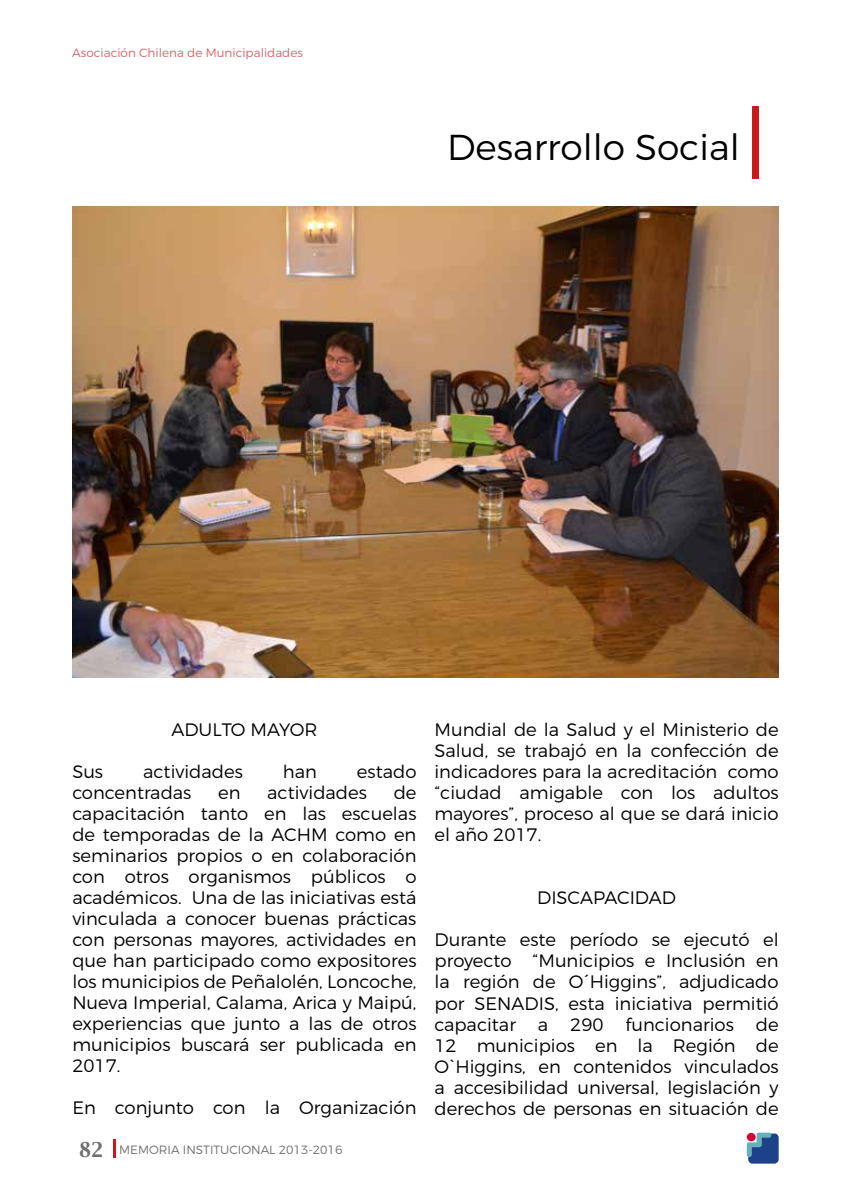
<style>
.page{position:relative;width:851px;height:1191px;background:#fff}
.page>*{position:absolute;margin:0;border:0;box-sizing:border-box;transform-origin:0 0}
.t1{font:300 36px "Montserrat";color:#000}
.t2{font:300 18px/21px "Montserrat";color:#000;text-align:justify}
.t3{font:300 12px "Montserrat";color:#d6636b}
.t4{font:300 12px "Montserrat";color:#706f6f}
.s1{font-family:"Capitals";font-weight:400;font-size:18px}
</style>
<div class="page">
<svg style="left:114px;top:1139px;width:2px;height:18px"></svg>
<svg style="left:746px;top:1132px;width:32px;height:31px"></svg>
<div style="left:752px;top:106px;width:7px;height:73px;background:#cd171a"></div>
<img style="left:72px;top:206px;width:706px;height:471px">
<p class="t3" style="left:72px;top:45px;width:232px">Asociación Chilena de Municipalidades</p>
<h1 class="t1" style="left:447px;top:125px;width:294px">Desarrollo Social</h1>
<p class="t2" style="left:171px;top:719px;width:147px">ADULTO MAYOR</p>
<p class="t2" style="left:72px;top:761px;width:32px">Sus</p>
<p class="t2" style="left:143px;top:761px;width:101px">actividades</p>
<p class="t2" style="left:283px;top:761px;width:36px">han</p>
<p class="t2" style="left:357px;top:761px;width:61px">estado</p>
<p class="t2" style="left:72px;top:782px;width:121px">concentradas</p>
<p class="t2" style="left:218px;top:782px;width:24px">en</p>
<p class="t2" style="left:267px;top:782px;width:101px">actividades</p>
<p class="t2" style="left:72px;top:782px;width:345px;text-indent:321px">de capacitación tanto en las escuelas de temporadas de la ACHM como en seminarios propios o en colaboración con otros organismos públicos o académicos. Una de las iniciativas está vinculada a conocer buenas prácticas con personas mayores, actividades en que han participado como expositores los municipios de Peñalolén, Loncoche, Nueva Imperial, Calama, Arica y Maipú, experiencias que junto a las de otros municipios buscará ser publicada en 2017.</p>
<p class="t2" style="left:72px;top:1097px;width:345px">En conjunto con la Organización</p>
<p class="t4" style="left:79px;top:1142px;width:264px"><span class="s1">82</span> MEMORIA INSTITUCIONAL 2013-2016</p>
<p class="t2" style="left:434px;top:719px;width:345px">Mundial de la Salud y el Ministerio de Salud, se trabajó en la confección de indicadores para la acreditación como “ciudad amigable con los adultos mayores”, proceso al que se dará inicio el año 2017.</p>
<p class="t2" style="left:537px;top:887px;width:140px">DISCAPACIDAD</p>
<p class="t2" style="left:434px;top:929px;width:345px">Durante este período se ejecutó el proyecto “Municipios e Inclusión en la región de O´Higgins”, adjudicado por SENADIS, esta iniciativa permitió capacitar a 290 funcionarios de 12 municipios en la Región de O`Higgins, en contenidos vinculados a accesibilidad universal, legislación y derechos de personas en situación de</p>
</div>
